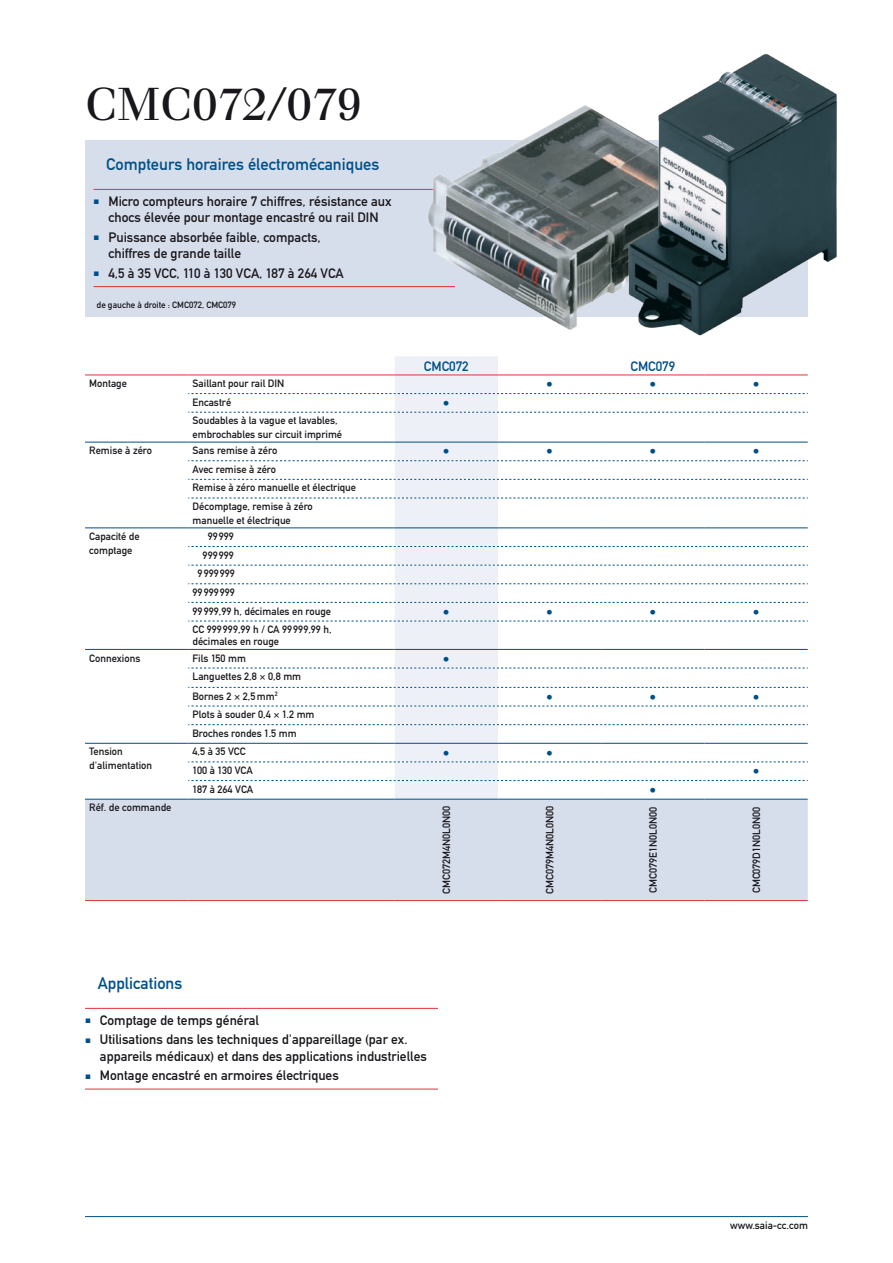
<style>
.page{position:relative;width:893px;height:1263px;background:#fff}
.page>*{position:absolute;margin:0;border:0;box-sizing:border-box;transform-origin:0 0}
._000_Titel_WB_19_20{font:45px "Walbaum";color:#1a171c}
._004_Subtitel_11_13{font:16.5px "DIN Mittelschrift";color:#004f87}
._006_Content{font:13.5px/16.5px "DIN Mittelschrift";color:#1a171c}
.Punkte{font:13.5px "DIN Mittelschrift";color:#004f87}
._006_Content-2{font:13.5px "DIN Mittelschrift";color:#004f87}
._006_Tabelle{font:10.5px/13.5px "DIN Mittelschrift";color:#1a171c}
._006_Content-3{font:10.5px "DIN Mittelschrift";color:#1a171c}
._006_Tabelle_Kopie{font:9px "DIN Mittelschrift";color:#1a171c}
.s1{font-family:"Arial";font-size:9.75px;color:#004f87}
</style>
<div class="page">
<hr style="left:85px;top:1216px;width:723px;height:1px;background:#004f87">
<div style="left:85px;top:140px;width:723px;height:177px;background:#d7deeb"></div>
<hr style="left:94px;top:189px;width:361px;height:1px;background:#dd3438">
<hr style="left:94px;top:286px;width:361px;height:1px;background:#dd3438">
<div style="left:395px;top:356px;width:103px;height:443px;background:#edf0f6"></div>
<div style="left:85px;top:800px;width:723px;height:100px;background:#d7deeb"></div>
<svg style="left:188px;top:412px;width:620px;height:1px"></svg>
<svg style="left:188px;top:460px;width:620px;height:1px"></svg>
<svg style="left:188px;top:479px;width:620px;height:1px"></svg>
<svg style="left:188px;top:498px;width:620px;height:1px"></svg>
<svg style="left:188px;top:546px;width:620px;height:1px"></svg>
<svg style="left:188px;top:565px;width:620px;height:1px"></svg>
<svg style="left:188px;top:583px;width:620px;height:1px"></svg>
<svg style="left:188px;top:602px;width:620px;height:1px"></svg>
<svg style="left:188px;top:621px;width:620px;height:1px"></svg>
<svg style="left:188px;top:668px;width:620px;height:1px"></svg>
<svg style="left:188px;top:687px;width:620px;height:1px"></svg>
<svg style="left:188px;top:706px;width:620px;height:1px"></svg>
<svg style="left:188px;top:724px;width:620px;height:1px"></svg>
<svg style="left:188px;top:762px;width:620px;height:1px"></svg>
<svg style="left:188px;top:780px;width:620px;height:1px"></svg>
<hr style="left:85px;top:799px;width:103px;height:1px;background:#004f87">
<hr style="left:188px;top:799px;width:207px;height:1px;background:#004f87">
<hr style="left:395px;top:799px;width:103px;height:1px;background:#004f87">
<hr style="left:498px;top:799px;width:103px;height:1px;background:#004f87">
<hr style="left:601px;top:799px;width:103px;height:1px;background:#004f87">
<hr style="left:704px;top:799px;width:104px;height:1px;background:#004f87">
<hr style="left:85px;top:743px;width:103px;height:1px;background:#004f87">
<hr style="left:188px;top:743px;width:207px;height:1px;background:#004f87">
<hr style="left:395px;top:743px;width:103px;height:1px;background:#004f87">
<hr style="left:498px;top:743px;width:103px;height:1px;background:#004f87">
<hr style="left:601px;top:743px;width:103px;height:1px;background:#004f87">
<hr style="left:704px;top:743px;width:104px;height:1px;background:#004f87">
<hr style="left:85px;top:649px;width:103px;height:1px;background:#004f87">
<hr style="left:188px;top:649px;width:207px;height:1px;background:#004f87">
<hr style="left:395px;top:649px;width:103px;height:1px;background:#004f87">
<hr style="left:498px;top:649px;width:103px;height:1px;background:#004f87">
<hr style="left:601px;top:649px;width:103px;height:1px;background:#004f87">
<hr style="left:704px;top:649px;width:104px;height:1px;background:#004f87">
<hr style="left:85px;top:527px;width:103px;height:1px;background:#004f87">
<hr style="left:188px;top:527px;width:207px;height:1px;background:#004f87">
<hr style="left:395px;top:527px;width:103px;height:1px;background:#004f87">
<hr style="left:498px;top:527px;width:103px;height:1px;background:#004f87">
<hr style="left:601px;top:527px;width:103px;height:1px;background:#004f87">
<hr style="left:704px;top:527px;width:104px;height:1px;background:#004f87">
<hr style="left:85px;top:442px;width:103px;height:1px;background:#004f87">
<hr style="left:188px;top:442px;width:207px;height:1px;background:#004f87">
<hr style="left:395px;top:442px;width:103px;height:1px;background:#004f87">
<hr style="left:498px;top:442px;width:103px;height:1px;background:#004f87">
<hr style="left:601px;top:442px;width:103px;height:1px;background:#004f87">
<hr style="left:704px;top:442px;width:104px;height:1px;background:#004f87">
<hr style="left:85px;top:375px;width:103px;height:1px;background:#dd3438">
<hr style="left:188px;top:375px;width:207px;height:1px;background:#dd3438">
<hr style="left:395px;top:375px;width:103px;height:1px;background:#dd3438">
<hr style="left:498px;top:375px;width:103px;height:1px;background:#dd3438">
<hr style="left:601px;top:375px;width:103px;height:1px;background:#dd3438">
<hr style="left:704px;top:375px;width:104px;height:1px;background:#dd3438">
<svg style="left:188px;top:393px;width:620px;height:1px"></svg>
<hr style="left:85px;top:900px;width:103px;height:1px;background:#dd3438">
<hr style="left:188px;top:900px;width:207px;height:1px;background:#dd3438">
<hr style="left:395px;top:900px;width:103px;height:1px;background:#dd3438">
<hr style="left:498px;top:900px;width:103px;height:1px;background:#dd3438">
<hr style="left:601px;top:900px;width:103px;height:1px;background:#dd3438">
<hr style="left:704px;top:900px;width:104px;height:1px;background:#dd3438">
<hr style="left:85px;top:1008px;width:353px;height:1px;background:#dd3438">
<hr style="left:85px;top:1089px;width:353px;height:1px;background:#dd3438">
<img style="left:413px;top:110px;width:164px;height:248px">
<img style="left:577px;top:53px;width:260px;height:283px">
<p class="_000_Titel_WB_19_20" style="left:85px;top:78px;width:278px">CMC072/079</p>
<p class="_004_Subtitel_11_13" style="left:106px;top:154px;width:275px">Compteurs horaires électromécaniques</p>
<p class="_006_Content" style="left:94px;top:193px;width:299px;text-align:center"><span class="s1">■</span> Micro compteurs horaire 7 chiffres, résistance aux chocs élevée pour montage encastré ou rail DIN</p>
<p class="_006_Content" style="left:108px;top:229px;width:214px;text-indent:-15px"><span class="s1">■</span> Puissance absorbée faible, compacts, chiffres de grande taille</p>
<p class="_006_Content" style="left:94px;top:265px;width:252px"><span class="s1">■</span> 4,5 à 35 VCC, 110 à 130 VCA, 187 à 264 VCA</p>
<p class="_006_Tabelle_Kopie" style="left:97px;top:300px;width:141px">de gauche à droite : CMC072, CMC079</p>
<p class="_006_Content-2" style="left:424px;top:358px;width:46px">CMC072</p>
<p class="_006_Content-2" style="left:630px;top:358px;width:46px">CMC079</p>
<p class="_006_Tabelle" style="left:89px;top:377px;width:39px">Montage</p>
<p class="_006_Tabelle" style="left:193px;top:377px;width:93px">Saillant pour rail DIN</p>
<p class="Punkte" style="left:546px;top:377px;width:8px">•</p>
<p class="Punkte" style="left:649px;top:377px;width:8px">•</p>
<p class="Punkte" style="left:753px;top:377px;width:8px">•</p>
<p class="_006_Tabelle" style="left:193px;top:395px;width:40px">Encastré</p>
<p class="Punkte" style="left:443px;top:395px;width:8px">•</p>
<p class="_006_Tabelle" style="left:193px;top:414px;width:151px">Soudables à la vague et lavables, embrochables sur circuit imprimé</p>
<p class="_006_Tabelle" style="left:89px;top:444px;width:64px">Remise à zéro</p>
<p class="_006_Tabelle" style="left:193px;top:444px;width:86px">Sans remise à zéro</p>
<p class="Punkte" style="left:443px;top:444px;width:8px">•</p>
<p class="Punkte" style="left:546px;top:444px;width:8px">•</p>
<p class="Punkte" style="left:649px;top:444px;width:8px">•</p>
<p class="Punkte" style="left:753px;top:444px;width:8px">•</p>
<p class="_006_Tabelle" style="left:193px;top:462px;width:85px">Avec remise à zéro</p>
<p class="_006_Tabelle" style="left:193px;top:481px;width:165px">Remise à zéro manuelle et électrique</p>
<p class="_006_Tabelle" style="left:193px;top:500px;width:122px">Décomptage, remise à zéro manuelle et électrique</p>
<p class="_006_Tabelle" style="left:89px;top:530px;width:52px">Capacité de comptage</p>
<p class="_006_Tabelle" style="left:208px;top:530px;width:28px">99999</p>
<p class="_006_Tabelle" style="left:203px;top:548px;width:33px">999999</p>
<p class="_006_Tabelle" style="left:198px;top:567px;width:39px">9999999</p>
<p class="_006_Tabelle" style="left:193px;top:585px;width:44px">99999999</p>
<p class="_006_Tabelle" style="left:193px;top:604px;width:140px">99999,99 h, décimales en rouge</p>
<p class="Punkte" style="left:443px;top:604px;width:8px">•</p>
<p class="Punkte" style="left:546px;top:604px;width:8px">•</p>
<p class="Punkte" style="left:649px;top:604px;width:8px">•</p>
<p class="Punkte" style="left:753px;top:604px;width:8px">•</p>
<p class="_006_Tabelle" style="left:193px;top:623px;width:141px;line-height:12px">CC 999999,99 h / CA 99999,99 h, décimales en rouge</p>
<p class="_006_Tabelle" style="left:89px;top:651px;width:53px">Connexions</p>
<p class="_006_Tabelle" style="left:193px;top:651px;width:55px">Fils 150 mm</p>
<p class="Punkte" style="left:443px;top:651px;width:8px">•</p>
<p class="_006_Tabelle" style="left:193px;top:670px;width:110px">Languettes 2,8 × 0,8 mm</p>
<p class="_006_Tabelle" style="left:193px;top:689px;width:87px">Bornes 2 × 2,5mm<sup>2</sup></p>
<p class="Punkte" style="left:546px;top:689px;width:8px">•</p>
<p class="Punkte" style="left:649px;top:689px;width:8px">•</p>
<p class="Punkte" style="left:753px;top:689px;width:8px">•</p>
<p class="_006_Tabelle" style="left:193px;top:708px;width:123px">Plots à souder 0,4 × 1.2 mm</p>
<p class="_006_Tabelle" style="left:193px;top:726px;width:106px">Broches rondes 1.5 mm</p>
<p class="_006_Tabelle" style="left:89px;top:745px;width:64px">Tension d'alimentation</p>
<p class="_006_Tabelle" style="left:193px;top:745px;width:55px">4,5 à 35 VCC</p>
<p class="Punkte" style="left:443px;top:745px;width:8px">•</p>
<p class="Punkte" style="left:546px;top:745px;width:8px">•</p>
<p class="_006_Tabelle" style="left:193px;top:764px;width:62px">100 à 130 VCA</p>
<p class="Punkte" style="left:753px;top:764px;width:8px">•</p>
<p class="_006_Tabelle" style="left:193px;top:782px;width:62px">187 à 264 VCA</p>
<p class="Punkte" style="left:649px;top:782px;width:8px">•</p>
<p class="_006_Content-3" style="left:89px;top:801px;width:84px">Réf. de commande</p>
<p class="_006_Content-3" style="left:440px;top:894px;width:90px;rotate:-90deg">CMC072M4N0L0N00</p>
<p class="_006_Content-3" style="left:544px;top:894px;width:90px;rotate:-90deg">CMC079M4N0L0N00</p>
<p class="_006_Content-3" style="left:647px;top:893px;width:87px;rotate:-90deg">CMC079E1N0L0N00</p>
<p class="_006_Content-3" style="left:750px;top:893px;width:88px;rotate:-90deg">CMC079D1N0L0N00</p>
<p class="_004_Subtitel_11_13" style="left:98px;top:973px;width:86px">Applications</p>
<p class="_006_Content" style="left:85px;top:1012px;width:175px"><span class="s1">■</span> Comptage de temps général</p>
<p class="_006_Content" style="left:100px;top:1031px;width:328px;text-indent:-15px"><span class="s1">■</span> Utilisations dans les techniques d'appareillage (par ex. appareils médicaux) et dans des applications industrielles</p>
<p class="_006_Content" style="left:85px;top:1067px;width:255px"><span class="s1">■</span> Montage encastré en armoires électriques</p>
<p class="_006_Tabelle" style="left:730px;top:1219px;width:79px">www.saia-cc.com</p>
</div>
